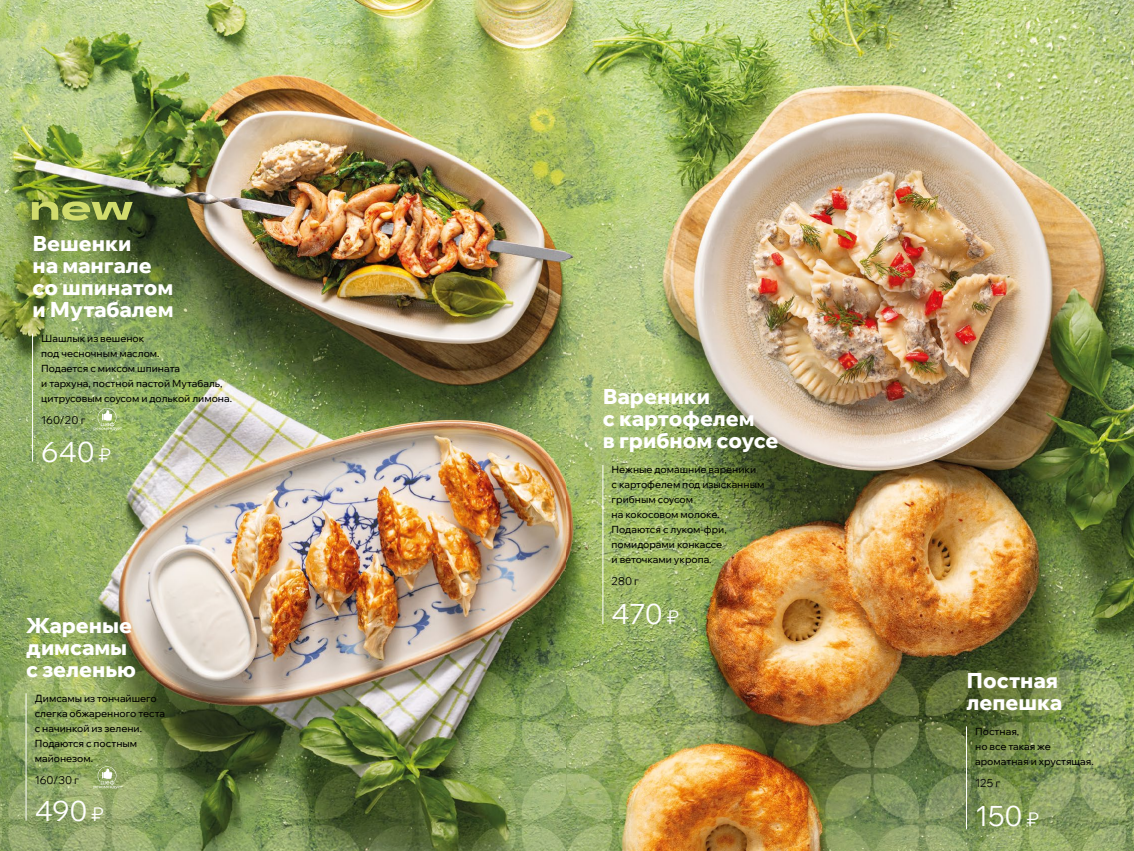
<style>
.page{position:relative;width:1134px;height:851px;background:#fff}
.page>*{position:absolute;margin:0;border:0;box-sizing:border-box;transform-origin:0 0}
.t1{font:28px "Wix Madefor Display";color:#fff}
.t2{font:800 21px/22px "Wix Madefor Display";color:#fff}
.t3{font:11px "Wix Madefor Display";color:#000}
.t4{font:500 10px/15px "Wix Madefor Display";color:#000}
.s1{font-size:19px}
</style>
<div class="page">
<img style="left:0;top:0;width:567px;height:850px">
<img style="left:567px;top:0;width:567px;height:850px">
<hr style="left:32px;top:333px;width:1px;height:128px;background:#fff">
<hr style="left:602px;top:465px;width:1px;height:159px;background:#fff">
<hr style="left:26px;top:693px;width:1px;height:127px;background:#fff">
<hr style="left:966px;top:726px;width:1px;height:103px;background:#fff">
<svg style="left:32px;top:201px;width:101px;height:19px;background:#92a24d"></svg>
<svg style="left:94px;top:408px;width:28px;height:22px"></svg>
<svg style="left:94px;top:766px;width:28px;height:22px"></svg>
<h2 class="t2" style="left:33px;top:231px;width:143px">Вешенки<br>на мангале со шпинатом и Мутабалем</h2>
<p class="t4" style="left:41px;top:330px;width:192px">Шашлык из вешенок<br>под чесночным маслом.<br>Подается с миксом шпината<br>и тархуна, постной пастой Мутабаль, цитрусовым соусом и долькой лимона.</p>
<p class="t3" style="left:41px;top:411px;width:46px">160/20 г</p>
<h1 class="t1" style="left:41px;top:430px;width:71px">640 <span class="s1">₽</span></h1>
<h2 class="t2" style="left:26px;top:612px;width:111px">Жареные димсамы с зеленью</h2>
<p class="t4" style="left:35px;top:689px;width:132px">Димсамы из тончайшего слегка обжаренного теста с начинкой из зелени.<br>Подаются с постным майонезом.</p>
<p class="t3" style="left:35px;top:771px;width:46px">160/30 г</p>
<h1 class="t1" style="left:35px;top:789px;width:70px">490 <span class="s1">₽</span></h1>
<h2 class="t2" style="left:603px;top:384px;width:177px">Вареники<br>с картофелем<br>в грибном соусе</h2>
<p class="t4" style="left:612px;top:461px;width:154px">Нежные домашние вареники<br>с картофелем под изысканным грибным соусом<br>на кокосовом молоке.<br>Подаются с луком-фри, помидорами конкассе<br>и веточками укропа.</p>
<p class="t3" style="left:612px;top:573px;width:29px">280 г</p>
<h1 class="t1" style="left:612px;top:593px;width:69px">470 <span class="s1">₽</span></h1>
<h2 class="t2" style="left:966px;top:667px;width:97px">Постная лепешка</h2>
<p class="t4" style="left:975px;top:722px;width:120px">Постная,<br>но все такая же ароматная и хрустящая.</p>
<p class="t3" style="left:975px;top:774px;width:27px">125 г</p>
<h1 class="t1" style="left:975px;top:795px;width:65px">150 <span class="s1">₽</span></h1>
</div>
